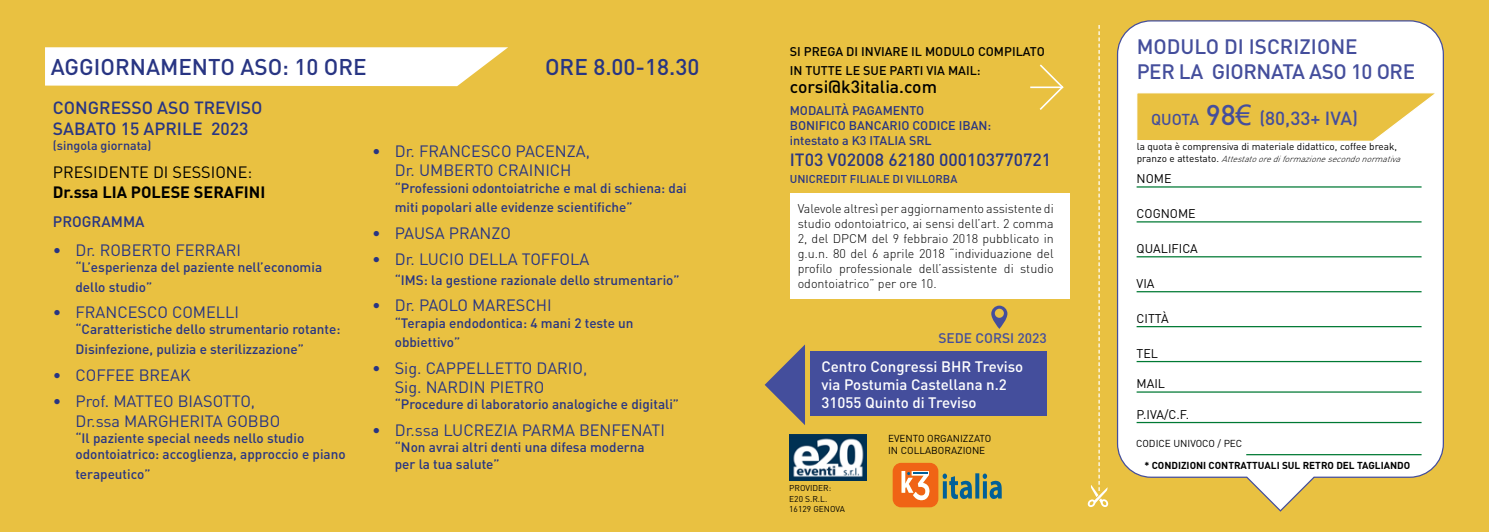
<style>
.page{position:relative;width:1489px;height:532px;background:#fff}
.page>*{position:absolute;margin:0;border:0;box-sizing:border-box;transform-origin:0 0}
.t1{font:500 22.5px "DIN";color:#283583}
.t2{font:500 20.62px/24.8px "DIN";letter-spacing:-.02em;color:#444e9c}
.t3{font:500 18.75px "DIN";color:#444e9c}
.t4{font:500 17.5px/21px "DIN";color:#283583}
.t5{font:500 17.5px "DIN";color:#000}
.t6{font:16.25px/19.5px "DIN";color:#283583}
.t7{font:700 16.25px "DIN";color:#000}
.t8{font:16.25px "DIN";color:#000}
.t9{font:500 15px/18px "DIN";color:#fff}
.t10{font:500 15px "DIN";color:#283583}
.t11{font:500 13.75px "DIN";color:#444e9c}
.t12{font:500 13.5px/19.5px "DIN";color:#283583}
.t13{font:300 12.5px/15px "DIN";color:#000;text-align:justify}
.t14{font:500 12.5px/15px "DIN";color:#283583}
.t15{font:500 12.5px/18.8px "DIN";color:#000}
.t16{font:12.5px "DIN";color:#000}
.t17{font:500 11.25px "DIN";color:#283583}
.t18{font:10px/12px "DIN";color:#000}
.t19{font:700 10px "DIN";color:#000}
.t20{font:italic 300 8.75px "DIN";color:#000}
.t21{font:8.5px/10.1px "DIN";color:#000}
.s1{font-size:15.62px}
.s2{font-size:28.12px}
.s3{font-family:"Arial";font-weight:400;font-size:28.12px}
.s4{font-weight:400;font-style:normal;font-size:10px}
</style>
<div class="page">
<div style="left:0;top:0;width:1488px;height:531px;background:#e9c141"></div>
<svg style="left:1087px;top:25px;width:21px;height:482px"></svg>
<svg style="left:45px;top:47px;width:463px;height:39px;background:#fdfaf2"></svg>
<svg style="left:1039px;top:64px;width:24px;height:46px"></svg>
<hr style="left:1030px;top:86px;width:32px;height:2px;background:#fff">
<svg style="left:1116px;top:20px;width:328px;height:492px;background:#f8f6ec"></svg>
<svg style="left:1135px;top:91px;width:305px;height:51px"></svg>
<hr style="left:1136px;top:186px;width:285px;height:1px;background:#007934">
<hr style="left:1136px;top:221px;width:285px;height:1px;background:#007934">
<hr style="left:1136px;top:256px;width:285px;height:1px;background:#007934">
<hr style="left:1136px;top:291px;width:285px;height:1px;background:#007934">
<hr style="left:1136px;top:326px;width:285px;height:1px;background:#007934">
<hr style="left:1136px;top:361px;width:285px;height:1px;background:#007934">
<hr style="left:1136px;top:391px;width:285px;height:1px;background:#007934">
<hr style="left:1136px;top:422px;width:285px;height:1px;background:#007934">
<div style="left:789px;top:193px;width:280px;height:105px;background:#fff"></div>
<img style="left:789px;top:434px;width:77px;height:46px">
<div style="left:810px;top:351px;width:236px;height:64px;background:#444e9c"></div>
<svg style="left:764px;top:344px;width:41px;height:81px"></svg>
<hr style="left:1246px;top:454px;width:175px;height:1px;background:#007934">
<svg style="left:991px;top:305px;width:16px;height:24px"></svg>
<svg style="left:892px;top:462px;width:109px;height:45px"></svg>
<h1 class="t1" style="left:51px;top:52px;width:317px">AGGIORNAMENTO ASO: 10 ORE</h1>
<p class="t4" style="left:53px;top:96px;width:211px">CONGRESSO ASO TREVISO<br>SABATO 15 APRILE 2023</p>
<p class="t14" style="left:53px;top:137px;width:100px">(singola giornata)</p>
<p class="t8" style="left:53px;top:162px;width:201px">PRESIDENTE DI SESSIONE:</p>
<p class="t7" style="left:53px;top:181px;width:214px">Dr.ssa LIA POLESE SERAFINI</p>
<p class="t10" style="left:53px;top:212px;width:93px">PROGRAMMA</p>
<p class="t6" style="left:53px;top:240px;width:190px">• Dr. ROBERTO FERRARI</p>
<p class="t12" style="left:75px;top:257px;width:248px">“L’esperienza del paziente nell’economia dello studio”</p>
<p class="t6" style="left:53px;top:302px;width:188px">• FRANCESCO COMELLI</p>
<p class="t12" style="left:75px;top:319px;width:266px">“Caratteristiche dello strumentario rotante:<br>Disinfezione, pulizia e sterilizzazione”</p>
<p class="t6" style="left:53px;top:364px;width:139px">• COFFEE BREAK</p>
<p class="t6" style="left:75px;top:391px;width:206px;text-indent:-23px">• Prof. MATTEO BIASOTTO,<br>Dr.ssa MARGHERITA GOBBO</p>
<p class="t12" style="left:75px;top:429px;width:272px;line-height:16.2px">“Il paziente special needs nello studio odontoiatrico: accoglienza, approccio e piano</p>
<p class="t12" style="left:75px;top:463px;width:77px">terapeutico”</p>
<h1 class="t1" style="left:545px;top:53px;width:156px">ORE 8.00-18.30</h1>
<p class="t6" style="left:372px;top:141px;width:219px;text-align:center">• Dr. FRANCESCO PACENZA,<br>Dr. UMBERTO CRAINICH</p>
<p class="t12" style="left:395px;top:177px;width:293px">“Professioni odontoiatriche e mal di schiena: dai miti popolari alle evidenze scientifiche”</p>
<p class="t6" style="left:372px;top:223px;width:140px">• PAUSA PRANZO</p>
<p class="t6" style="left:372px;top:249px;width:218px">• Dr. LUCIO DELLA TOFFOLA</p>
<p class="t12" style="left:395px;top:269px;width:286px">“IMS: la gestione razionale dello strumentario”</p>
<p class="t6" style="left:372px;top:295px;width:181px">• Dr. PAOLO MARESCHI</p>
<p class="t12" style="left:395px;top:312px;width:240px">“Terapia endodontica: 4 mani 2 teste un obbiettivo”</p>
<p class="t6" style="left:395px;top:357px;width:194px;text-indent:-23px">• Sig. CAPPELLETTO DARIO,<br>Sig. NARDIN PIETRO</p>
<p class="t12" style="left:395px;top:394px;width:286px">“Procedure di laboratorio analogiche e digitali”</p>
<p class="t6" style="left:372px;top:420px;width:294px">• Dr.ssa LUCREZIA PARMA BENFENATI</p>
<p class="t12" style="left:395px;top:438px;width:251px;line-height:16.2px">“Non avrai altri denti una difesa moderna per la tua salute”</p>
<p class="t15" style="left:789px;top:41px;width:256px">SI PREGA DI INVIARE IL MODULO COMPILATO<br>IN TUTTE LE SUE PARTI VIA MAIL:</p>
<p class="t5" style="left:789px;top:76px;width:149px">corsi@k3italia.com</p>
<p class="t14" style="left:789px;top:103px;width:203px">MODALITÀ PAGAMENTO<br>BONIFICO BANCARIO CODICE IBAN: intestato a K3 ITALIA SRL</p>
<p class="t4" style="left:789px;top:149px;width:263px">IT03 V02008 62180 000103770721</p>
<p class="t17" style="left:789px;top:172px;width:169px">UNICREDIT FILIALE DI VILLORBA</p>
<p class="t13" style="left:797px;top:201px;width:257px">Valevole altresì per aggiornamento assistente di studio odontoiatrico, ai sensi dell’art. 2 comma 2, del DPCM del 9 febbraio 2018 pubblicato in g.u.n. 80 del 6 aprile 2018 “individuazione del profilo professionale dell’assistente di studio odontoiatrico” per ore 10.</p>
<p class="t11" style="left:938px;top:329px;width:110px">SEDE CORSI 2023</p>
<p class="t9" style="left:821px;top:356px;width:203px">Centro Congressi BHR Treviso via Postumia Castellana n.2<br>31055 Quinto di Treviso</p>
<p class="t21" style="left:789px;top:483px;width:57px">PROVIDER:<br>E20 S.R.L.<br>16129 GENOVA</p>
<p class="t18" style="left:888px;top:432px;width:105px">EVENTO ORGANIZZATO<br>IN COLLABORAZIONE</p>
<h2 class="t2" style="left:1136px;top:33px;width:280px">MODULO DI ISCRIZIONE<br>PER LA GIORNATA ASO 10 ORE</h2>
<h3 class="t3" style="left:1151px;top:106px;width:208px"><span class="s1">QUOTA</span> <span class="s2">98</span><span class="s3">€</span> (80,33+ IVA)</h3>
<p class="t18" style="left:1136px;top:140px;width:262px">la quota è comprensiva di materiale didattico, coffee break,</p>
<p class="t20" style="left:1136px;top:153px;width:269px"><span class="s4">p r a n z o e a t t e s t a t o .</span> Attestatoorediformazionesecondonormativa</p>
<p class="t16" style="left:1136px;top:170px;width:36px">NOME</p>
<p class="t16" style="left:1136px;top:205px;width:61px">COGNOME</p>
<p class="t16" style="left:1136px;top:240px;width:63px">QUALIFICA</p>
<p class="t16" style="left:1136px;top:275px;width:19px">VIA</p>
<p class="t16" style="left:1136px;top:310px;width:34px">CITTÀ</p>
<p class="t16" style="left:1136px;top:345px;width:23px">TEL</p>
<p class="t16" style="left:1136px;top:375px;width:30px">MAIL</p>
<p class="t16" style="left:1136px;top:406px;width:54px">P.IVA/C.F.</p>
<p class="t18" style="left:1135px;top:437px;width:108px">CODICE UNIVOCO / PEC</p>
<p class="t19" style="left:1144px;top:459px;width:267px">* CONDIZIONI CONTRATTUALI SUL RETRO DEL TAGLIANDO</p>
</div>
